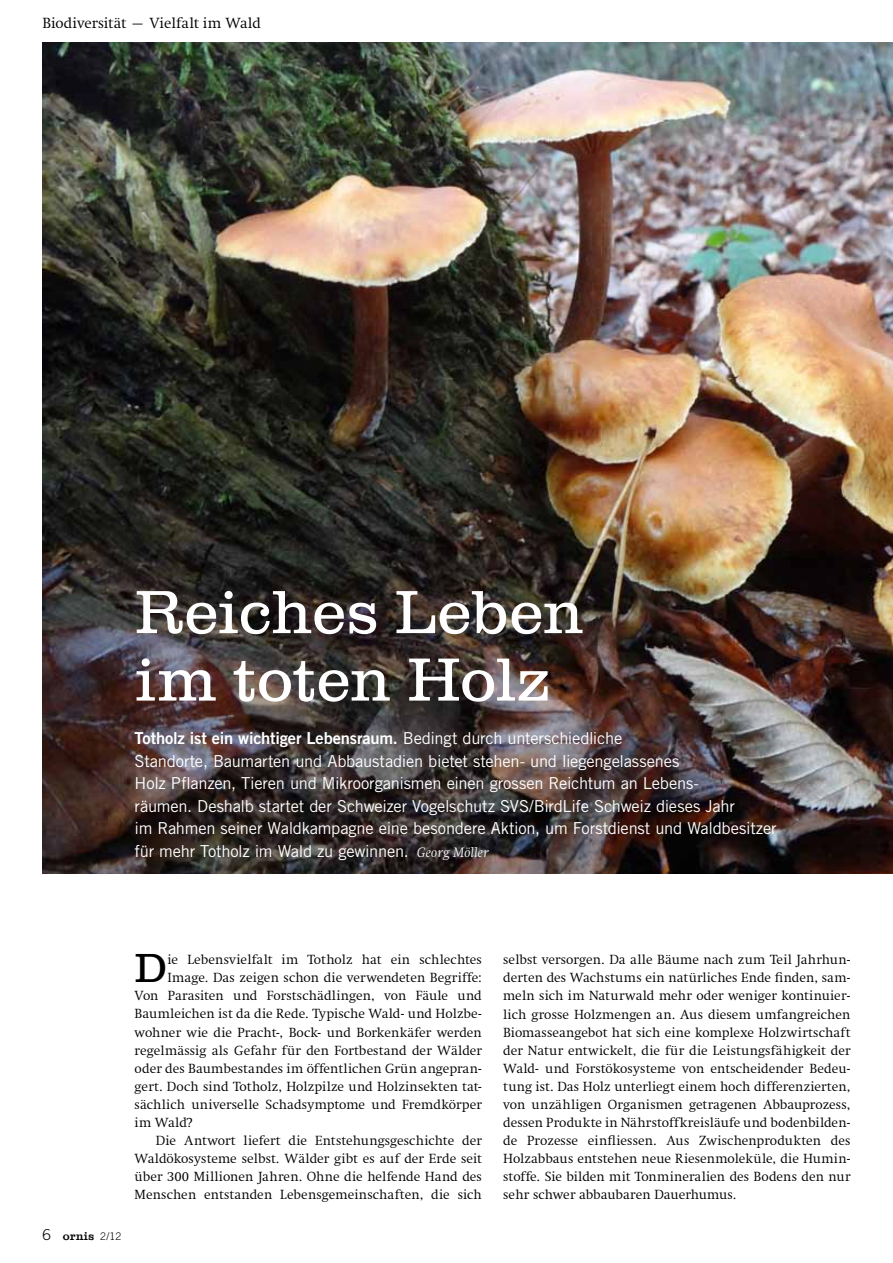
<style>
.page{position:relative;width:893px;height:1263px;background:#fff}
.page>*{position:absolute;margin:0;border:0;box-sizing:border-box;transform-origin:0 0}
.t1{font:300 63px/67.5px "Clarendon Com";letter-spacing:-.015em;color:#fff}
.t2{font:300 41.7px "Clarendon Com";color:#000}
.t3{font:16.5px/22.5px "Trade Gothic LT Std";letter-spacing:-.015em;color:#fff}
.t4{font:16.5px "Trade Gothic LT Std Bd 2";letter-spacing:-.015em;color:#fff}
.t5{font:300 15px "Swift LT Std";color:#000}
.t6{font:300 13.5px/18.1px "Swift LT Std";letter-spacing:.01em;color:#000;text-align:justify}
.t7{font:500 12px "Clarendon Com";letter-spacing:.02em;color:#000}
.s1{font-family:"Trade Gothic LT Std"}
.s2{font-family:"Swift LT Std";font-weight:300;font-style:italic;font-size:13.8px}
.s3{font-family:"Trade Gothic LT Std";font-weight:300;font-size:15px}
.s4{font-family:"Trade Gothic LT Std";font-weight:300;font-size:10.5px}
</style>
<div class="page">
<img style="left:43px;top:43px;width:850px;height:831px">
<p class="t5" style="left:43px;top:15px;width:220px">Biodiversität – Vielfalt im Wald</p>
<h1 class="t1" style="left:135px;top:577px;width:451px">Reiches Leben im toten Holz</h1>
<p class="t4" style="left:135px;top:728px;width:489px">Totholz ist ein wichtiger Lebensraum. <span class="s1">Bedingt durch unterschiedliche</span></p>
<p class="t3" style="left:135px;top:749px;width:643px">Standorte, Baumarten und Abbaustadien bietet stehen- und liegengelassenes<br>Holz Pflanzen, Tieren und Mikroorganismen einen grossen Reichtum an Lebens-<br>räumen. Deshalb startet der Schweizer Vogelschutz SVS/BirdLife Schweiz dieses Jahr<br>im Rahmen seiner Waldkampagne eine besondere Aktion, um Forstdienst und Waldbesitzer für mehr Totholz im Wald zu gewinnen. <span class="s2">Georg Möller</span></p>
<p class="t7" style="left:43px;top:1229px;width:80px"><span class="s3">6</span> ornis <span class="s4">2/12</span></p>
<h2 class="t2" style="left:135px;top:944px;width:34px">D</h2>
<p class="t6" style="left:168px;top:951px;width:316px">ie Lebensvielfalt im Totholz hat ein schlechtes</p>
<p class="t6" style="left:168px;top:969px;width:316px">Image. Das zeigen schon die verwendeten Begriffe:</p>
<p class="t6" style="left:135px;top:987px;width:349px">Von Parasiten und Forstschädlingen, von Fäule und</p>
<p class="t6" style="left:135px;top:1005px;width:349px">Baumleichen ist da die Rede. Typische Wald- und Holzbe-</p>
<p class="t6" style="left:135px;top:1023px;width:349px">wohner wie die Pracht-, Bock- und Borkenkäfer werden</p>
<p class="t6" style="left:135px;top:1041px;width:349px">regelmässig als Gefahr für den Fortbestand der Wälder</p>
<p class="t6" style="left:135px;top:1059px;width:349px">oder des Baumbestandes im öffentlichen Grün angepran-</p>
<p class="t6" style="left:135px;top:1077px;width:349px">gert. Doch sind Totholz, Holzpilze und Holzinsekten tat-</p>
<p class="t6" style="left:135px;top:1095px;width:349px">sächlich universelle Schadsymptome und Fremdkörper</p>
<p class="t6" style="left:135px;top:1113px;width:59px">im Wald?</p>
<p class="t6" style="left:156px;top:1132px;width:327px">Die Antwort liefert die Entstehungsgeschichte der</p>
<p class="t6" style="left:135px;top:1150px;width:349px">Waldökosysteme selbst. Wälder gibt es auf der Erde seit</p>
<p class="t6" style="left:135px;top:1168px;width:349px">über 300 Millionen Jahren. Ohne die helfende Hand des</p>
<p class="t6" style="left:135px;top:1186px;width:349px">Menschen entstanden Lebensgemeinschaften, die sich</p>
<p class="t6" style="left:503px;top:951px;width:349px">selbst versorgen. Da alle Bäume nach zum Teil Jahrhun&shy;derten des Wachstums ein natürliches Ende finden, sam&shy;meln sich im Naturwald mehr oder weniger kontinuier&shy;lich grosse Holzmengen an. Aus diesem umfangreichen Biomasseangebot hat sich eine komplexe Holzwirtschaft der Natur entwickelt, die für die Leistungsfähigkeit der Wald- und Forstökosysteme von entscheidender Bedeu&shy;tung ist. Das Holz unterliegt einem hoch differenzierten, von unzähligen Organismen getragenen Abbauprozess, dessen Produkte in Nährstoffkreisläufe und bodenbilden&shy;de Prozesse einfliessen. Aus Zwischenprodukten des Holzabbaus entstehen neue Riesenmoleküle, die Humin&shy;stoffe. Sie bilden mit Tonmineralien des Bodens den nur sehr schwer abbaubaren Dauerhumus.</p>
</div>
